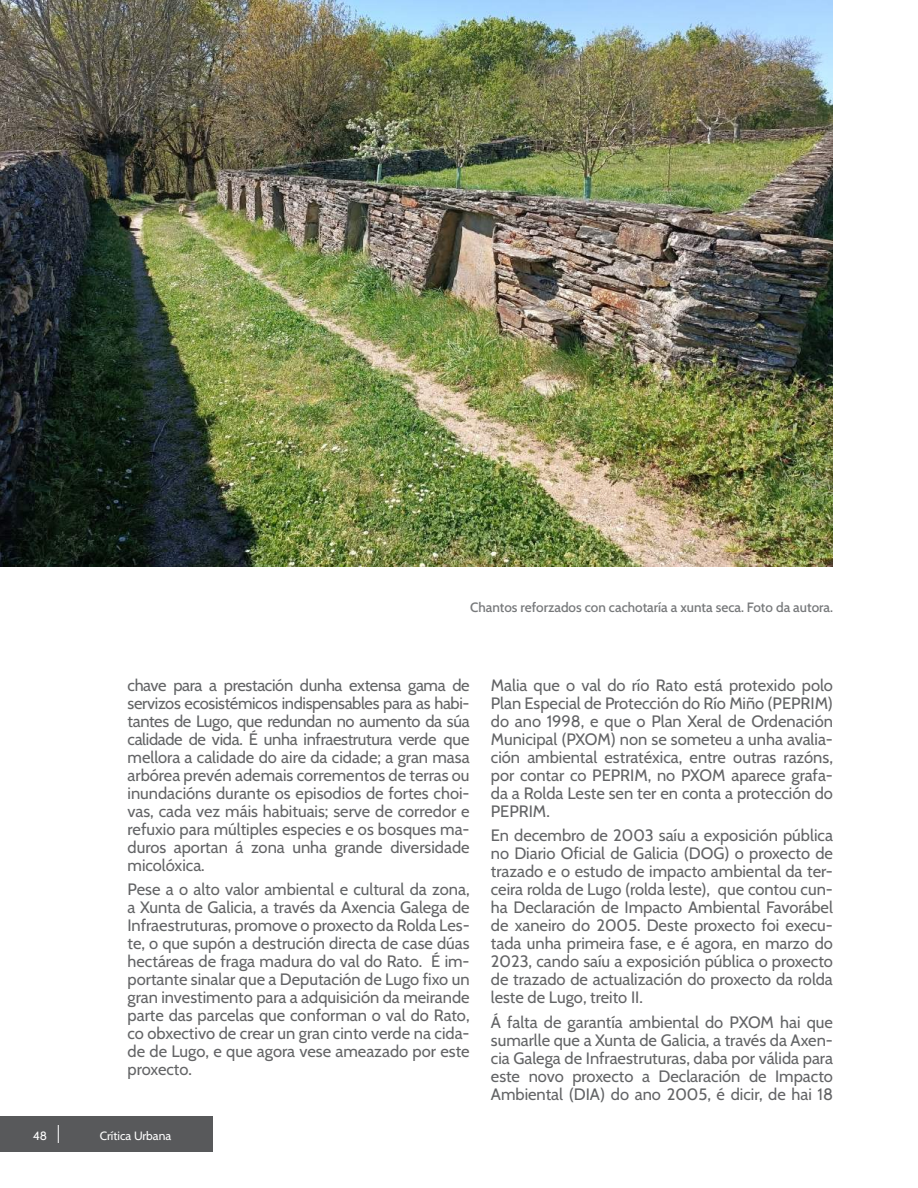
<style>
.page{position:relative;width:918px;height:1188px;background:#fff}
.page>*{position:absolute;margin:0;border:0;box-sizing:border-box;transform-origin:0 0}
.t1{font:16.5px/18px "Cabin";color:#636466;text-align:justify}
.t2{font:500 13.5px "Cabin";color:#77797b}
.t3{font:12px "Cabin";color:#fff}
</style>
<div class="page">
<div style="left:0;top:1116px;width:213px;height:36px;background:#58595b"></div>
<svg style="left:58px;top:1125px;width:1px;height:18px"></svg>
<img style="left:0;top:0;width:833px;height:567px">
<p class="t2" style="left:470px;top:596px;width:364px">Chantos reforzados con cachotaría a xunta seca. Foto da autora.</p>
<p class="t1" style="left:128px;top:675px;width:344px">chave para a prestación dunha extensa gama de servizos ecosistémicos indispensables para as habi&shy;tantes de Lugo, que redundan no aumento da súa calidade de vida. É unha infraestrutura verde que mellora a calidade do aire da cidade; a gran masa arbórea prevén ademais corrementos de terras ou inundacións durante os episodios de fortes choi&shy;vas, cada vez máis habituais; serve de corredor e refuxio para múltiples especies e os bosques ma&shy;duros aportan á zona unha grande diversidade micolóxica.</p>
<p class="t1" style="left:128px;top:879px;width:344px">Pese a o alto valor ambiental e cultural da zona, a Xunta de Galicia, a través da Axencia Galega de Infraestruturas, promove o proxecto da Rolda Les&shy;te, o que supón a destrución directa de case dúas hectáreas de fraga madura do val do Rato. É im&shy;portante sinalar que a Deputación de Lugo fixo un gran investimento para a adquisición da meirande parte das parcelas que conforman o val do Rato, co obxectivo de crear un gran cinto verde na cida&shy;de de Lugo, e que agora vese ameazado por este proxecto.</p>
<p class="t3" style="left:33px;top:1126px;width:16px">48</p>
<p class="t3" style="left:100px;top:1126px;width:73px">Crítica Urbana</p>
<p class="t1" style="left:491px;top:675px;width:344px">Malia que o val do río Rato está protexido polo Plan Especial de Protección do Río Miño (PEPRIM) do ano 1998, e que o Plan Xeral de Ordenación Municipal (PXOM) non se someteu a unha avalia&shy;ción ambiental estratéxica, entre outras razóns, por contar co PEPRIM, no PXOM aparece grafa&shy;da a Rolda Leste sen ter en conta a protección do PEPRIM.</p>
<p class="t1" style="left:491px;top:825px;width:344px">En decembro de 2003 saíu a exposición pública no Diario Oficial de Galicia (DOG) o proxecto de trazado e o estudo de impacto ambiental da ter&shy;ceira rolda de Lugo (rolda leste), que contou cun&shy;ha Declaración de Impacto Ambiental Favorábel de xaneiro do 2005. Deste proxecto foi execu&shy;tada unha primeira fase, e é agora, en marzo do 2023, cando saíu a exposición pública o proxecto de trazado de actualización do proxecto da rolda leste de Lugo, treito II.</p>
<p class="t1" style="left:491px;top:1012px;width:344px">Á falta de garantía ambiental do PXOM hai que sumarlle que a Xunta de Galicia, a través da Axen&shy;cia Galega de Infraestruturas, daba por válida para este novo proxecto a Declaración de Impacto Ambiental (DIA) do ano 2005, é dicir, de hai 18</p>
</div>
